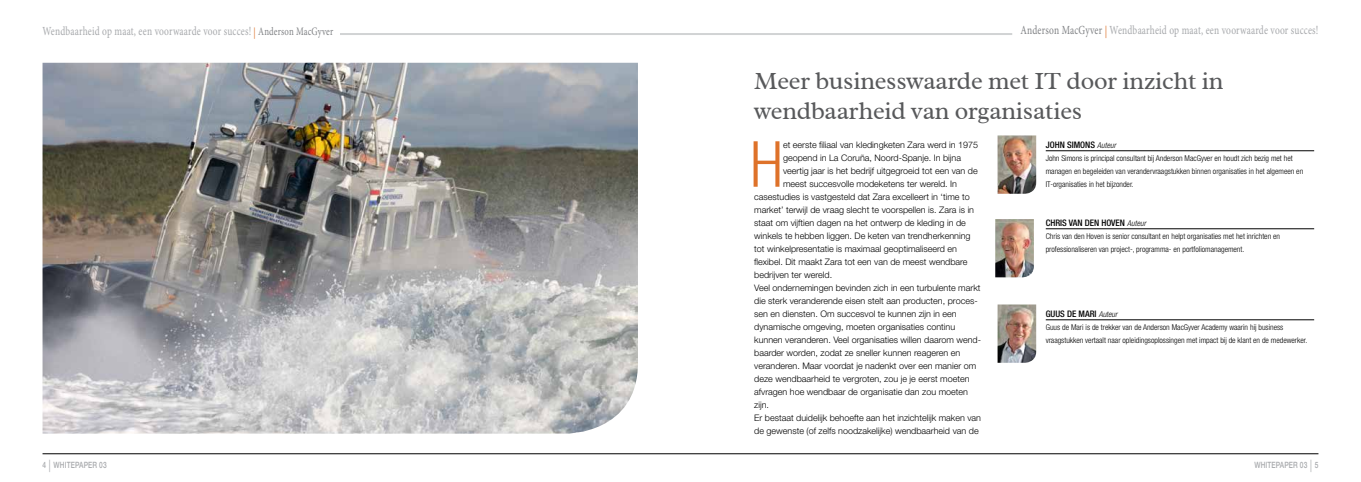
<style>
.page{position:relative;width:1361px;height:482px;background:#fff}
.page>*{position:absolute;margin:0;border:0;box-sizing:border-box;transform-origin:0 0}
.t1{font:300 condensed 63.6px "Helvetica Neue LT Std";color:#de722a}
.t2{font:25px/30px "Radley";letter-spacing:-.01em;color:#58595b}
.t3{font:12.4px "Minion Pro";letter-spacing:.02em;color:#a7a9ac;scale:.76 1}
.t4{font:300 9px "Helvetica Neue LT Std";color:#000}
.t5{font:500 condensed 9px "Helvetica Neue LT Std";color:#000}
.t6{font:500 8.7px "Helvetica Neue LT Std";color:#a7a9ac;scale:.76 1}
.t7{font:300 condensed 8px/13px "Helvetica Neue LT Std";color:#000}
.s1{font-size:11.4px;color:#de722a}
.s2{font-size:11.4px;color:#808285}
.s3{color:#808285}
.s4{color:#de722a}
.s5{font-weight:300;font-style:italic;font-size:8px}
.s6{font-family:"Minion Pro";font-weight:400;font-size:12.4px}
</style>
<div class="page">
<img style="left:43px;top:63px;width:595px;height:371px">
<hr style="left:43px;top:33px;width:969px;height:2px;background:#d1d3d4">
<hr style="left:43px;top:453px;width:1275px;height:1px;background:#000">
<img style="left:997px;top:135px;width:39px;height:59px">
<hr style="left:1045px;top:151px;width:269px;height:1px;background:#000">
<div style="left:43px;top:28px;width:297px;height:12px;background:#fff"></div>
<img style="left:995px;top:219px;width:39px;height:58px">
<hr style="left:1045px;top:229px;width:269px;height:1px;background:#000">
<img style="left:997px;top:304px;width:39px;height:59px">
<hr style="left:1045px;top:320px;width:269px;height:1px;background:#000">
<h3 class="t3" style="left:43px;top:23px;width:384px">Wendbaarheid op maat, een voorwaarde voor succes! <span class="s1">|</span> <span class="s2">Anderson MacGyver</span></h3>
<h3 class="t3" style="left:1020px;top:22px;width:393px"><span class="s3">Anderson MacGyver</span> <span class="s4">|</span> Wendbaarheid op maat, een voorwaarde voor succes!</h3>
<h2 class="t2" style="left:754px;top:65px;width:471px">Meer businesswaarde met IT door inzicht in wendbaarheid van organisaties</h2>
<p class="t5" style="left:1045px;top:139px;width:72px">JOHN SIMONS <span class="s5">Auteur</span></p>
<p class="t7" style="left:1045px;top:151px;width:259px">John Simons is principal consultant bij Anderson MacGyver en houdt zich bezig met het managen en begeleiden van verandervraagstukken binnen organisaties in het algemeen en<br>IT-organisaties in het bijzonder.</p>
<h1 class="t1" style="left:750px;top:128px;width:35px">H</h1>
<p class="t4" style="left:783px;top:139px;width:197px">et eerste filiaal van kledingketen Zara werd in 1975</p>
<p class="t4" style="left:783px;top:152px;width:180px">geopend in La Coruña, Noord-Spanje. In bijna</p>
<p class="t4" style="left:783px;top:165px;width:196px">veertig jaar is het bedrijf uitgegroeid tot een van de</p>
<p class="t4" style="left:783px;top:178px;width:176px">meest succesvolle modeketens ter wereld. In</p>
<p class="t4" style="left:754px;top:191px;width:217px">casestudies is vastgesteld dat Zara excelleert in ‘time to</p>
<p class="t4" style="left:754px;top:204px;width:221px">market’ terwijl de vraag slecht te voorspellen is. Zara is in</p>
<p class="t4" style="left:754px;top:217px;width:213px">staat om vijftien dagen na het ontwerp de kleding in de</p>
<p class="t4" style="left:754px;top:230px;width:218px">winkels te hebben liggen. De keten van trendherkenning</p>
<p class="t4" style="left:754px;top:243px;width:204px">tot winkelpresentatie is maximaal geoptimaliseerd en</p>
<p class="t4" style="left:754px;top:256px;width:215px">flexibel. Dit maakt Zara tot een van de meest wendbare</p>
<p class="t4" style="left:754px;top:269px;width:80px">bedrijven ter wereld.</p>
<p class="t4" style="left:754px;top:282px;width:228px">Veel ondernemingen bevinden zich in een turbulente markt</p>
<p class="t4" style="left:754px;top:295px;width:225px">die sterk veranderende eisen stelt aan producten, proces-</p>
<p class="t4" style="left:754px;top:308px;width:204px">sen en diensten. Om succesvol te kunnen zijn in een</p>
<p class="t4" style="left:754px;top:321px;width:203px">dynamische omgeving, moeten organisaties continu</p>
<p class="t4" style="left:754px;top:334px;width:228px">kunnen veranderen. Veel organisaties willen daarom wend-</p>
<p class="t4" style="left:754px;top:347px;width:207px">baarder worden, zodat ze sneller kunnen reageren en</p>
<p class="t4" style="left:754px;top:360px;width:223px">veranderen. Maar voordat je nadenkt over een manier om</p>
<p class="t4" style="left:754px;top:373px;width:217px">deze wendbaarheid te vergroten, zou je je eerst moeten</p>
<p class="t4" style="left:754px;top:386px;width:215px">afvragen hoe wendbaar de organisatie dan zou moeten</p>
<p class="t4" style="left:754px;top:399px;width:16px">zijn.</p>
<p class="t4" style="left:754px;top:412px;width:228px">Er bestaat duidelijk behoefte aan het inzichtelijk maken van</p>
<p class="t4" style="left:754px;top:425px;width:226px">de gewenste (of zelfs noodzakelijke) wendbaarheid van de</p>
<p class="t5" style="left:1045px;top:217px;width:102px">CHRIS VAN DEN HOVEN <span class="s5">Auteur</span></p>
<p class="t7" style="left:1045px;top:229px;width:236px">Chris van den Hoven is senior consultant en helpt organisaties met het inrichten en professionaliseren van project-, programma- en portfoliomanagement.</p>
<p class="t5" style="left:1045px;top:308px;width:73px">GUUS DE MARI <span class="s5">Auteur</span></p>
<p class="t7" style="left:1045px;top:320px;width:263px">Guus de Mari is de trekker van de Anderson MacGyver Academy waarin hij business vraagstukken vertaalt naar opleidingsoplossingen met impact bij de klant en de medewerker.</p>
<p class="t6" style="left:43px;top:460px;width:22px">4<span class="s6">|</span>WHITEPAPER</p>
<p class="t6" style="left:99px;top:460px;width:11px">03</p>
<p class="t6" style="left:1254px;top:460px;width:7px">WHITEPAPER</p>
<p class="t6" style="left:1300px;top:460px;width:26px">03<span class="s6">|</span>5</p>
</div>
